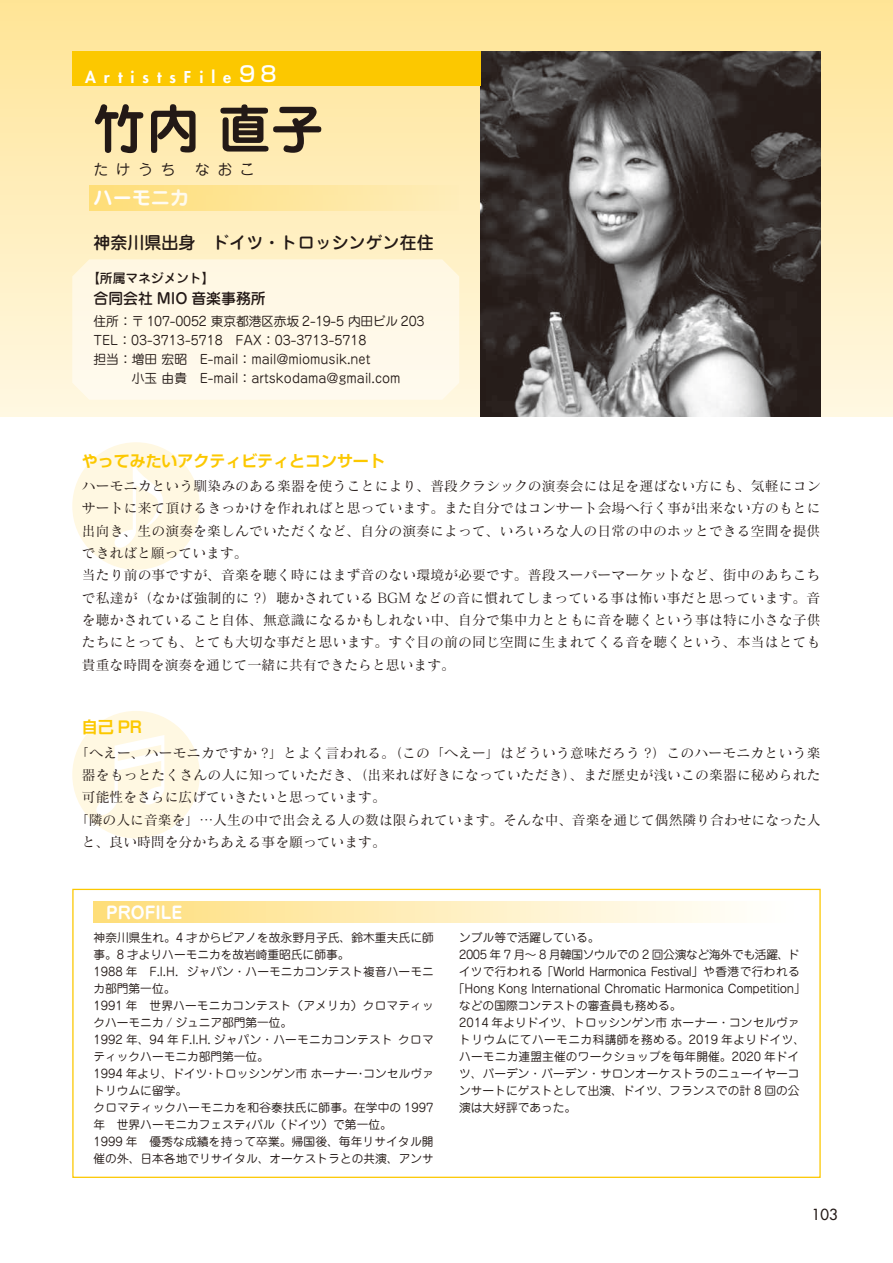
<style>
.page{position:relative;width:893px;height:1263px;background:#fff}
.page>*{position:absolute;margin:0;border:0;box-sizing:border-box;transform-origin:0 0}
.t1{font:700 53.1px "Jun 501 Pro";color:#231916}
.t2{font:700 19.2px "Jun 501 Pro";color:#fff}
.t3{font:500 16.95px "Jun 34 Pro";color:#231916}
.t4{font:700 16.95px "Jun 501 Pro";color:#fff}
.t5{font:700 15.9px "Shin Go Pr 6 De";color:#fcc800}
.t6{font:800 15.9px "Futura Std";letter-spacing:.5em;color:#fff}
.t7{font:500 14.85px "Jun 34 Pro";color:#231916}
.t8{font:14.85px "Jun 201 Pro";letter-spacing:.5em;color:#231916}
.t9{font:500 14.85px "Futura Std";color:#231916}
.t10{font:13.8px/22.4px "Matisse Pro M";letter-spacing:.01em;color:#231916}
.t11{font:12.75px/19.2px "Jun 201 Pro";color:#231916}
.t12{font:500 12.75px "Jun 34 Pro";color:#231916}
.t13{font:11.7px/17px "Jun 201 Pro";color:#231916}
.t14{font:11.7px "Jun 201 Pro";letter-spacing:-.025em;color:#231916}
.t15{font:11.7px "Jun 201 Pro";letter-spacing:-.04em;color:#231916}
.t16{font:11.7px "Jun 201 Pro";letter-spacing:.035em;color:#231916}
.s1{font-family:"Shin Go Pr 6";font-weight:500;font-size:21.3px}
</style>
<div class="page">
<div style="left:0;top:0;width:893px;height:417px;background:linear-gradient(to bottom,#ffe496,#fff8e3)"></div>
<div style="left:72px;top:442px;width:128px;height:128px;background:#fff8e2;border-radius:50%"></div>
<svg style="left:115px;top:464px;width:48px;height:84px"></svg>
<div style="left:72px;top:711px;width:128px;height:127px;background:#fff8e2;border-radius:50%"></div>
<svg style="left:96px;top:735px;width:68px;height:80px"></svg>
<img style="left:480px;top:51px;width:341px;height:366px">
<div style="left:72px;top:259px;width:387px;height:141px;background:#fff9e8"></div>
<div style="left:94px;top:901px;width:705px;height:22px;background:linear-gradient(to right,#fede7c,#fff)"></div>
<div style="left:89px;top:185px;width:370px;height:25px;background:linear-gradient(to right,#fede77,#feedba)"></div>
<div style="left:72px;top:51px;width:408px;height:34px;background:#fcc800"></div>
<p class="t6" style="left:85px;top:67px;width:193px">ArtistsFile<span class="s1">98</span></p>
<h1 class="t1" style="left:94px;top:87px;width:232px">竹内 直子</h1>
<p class="t8" style="left:94px;top:157px;width:83px">たけうち</p>
<p class="t8" style="left:195px;top:157px;width:61px">なおこ</p>
<h2 class="t2" style="left:94px;top:182px;width:97px">ハーモニカ</h2>
<p class="t3" style="left:94px;top:229px;width:342px">神奈川県出身　ドイツ・トロッシンゲン在住</p>
<p class="t12" style="left:87px;top:268px;width:129px">【所属マネジメント】</p>
<p class="t7" style="left:94px;top:287px;width:174px">合同会社 MIO 音楽事務所</p>
<p class="t11" style="left:94px;top:310px;width:333px">住所：〒 107-0052 東京都港区赤坂 2-19-5 内田ビル 203<br>TEL：03-3713-5718　FAX：03-3713-5718<br>担当：増田 宏昭　E-mail：mail@miomusik.net<br>　　　小玉 由貴　E-mail：artskodama@gmail.com</p>
<p class="t5" style="left:82px;top:447px;width:304px">やってみたいアクティビティとコンサート</p>
<p class="t10" style="left:82px;top:474px;width:740px">ハーモニカという馴染みのある楽器を使うことにより、普段クラシックの演奏会には足を運ばない方にも、気軽にコンサートに来て頂けるきっかけを作れればと思っています。また自分ではコンサート会場へ行く事が出来ない方のもとに出向き、生の演奏を楽しんでいただくなど、自分の演奏によって、いろいろな人の日常の中のホッとできる空間を提供できればと願っています。<br>当たり前の事ですが、音楽を聴く時にはまず音のない環境が必要です。普段スーパーマーケットなど、街中のあちこちで私達が（なかば強制的に ?）聴かされている BGM などの音に慣れてしまっている事は怖い事だと思っています。音を聴かされていること自体、無意識になるかもしれない中、自分で集中力とともに音を聴くという事は特に小さな子供たちにとっても、とても大切な事だと思います。すぐ目の前の同じ空間に生まれてくる音を聴くという、本当はとても貴重な時間を演奏を通じて一緒に共有できたらと思います。</p>
<p class="t5" style="left:82px;top:714px;width:62px">自己 PR</p>
<p class="t10" style="left:75px;top:741px;width:747px">「へえー、ハーモニカですか ?」とよく言われる。（この「へえー」はどういう意味だろう ?）このハーモニカという楽</p>
<p class="t10" style="left:82px;top:763px;width:740px">器をもっとたくさんの人に知っていただき、（出来れば好きになっていただき）、まだ歴史が浅いこの楽器に秘められた</p>
<p class="t10" style="left:82px;top:786px;width:306px">可能性をさらに広げていきたいと思っています。</p>
<p class="t10" style="left:75px;top:808px;width:747px">「隣の人に音楽を」…人生の中で出会える人の数は限られています。そんな中、音楽を通じて偶然隣り合わせになった人</p>
<p class="t10" style="left:82px;top:830px;width:306px">と、良い時問を分かちあえる事を願っています。</p>
<p class="t4" style="left:106px;top:899px;width:77px">PROFILE</p>
<p class="t13" style="left:94px;top:927px;width:342px">神奈川県生れ。4 才からピアノを故永野月子氏、鈴木重夫氏に師事。8 才よりハーモニカを故岩崎重昭氏に師事。<br>1988 年　F.I.H．ジャパン・ハーモニカコンテスト複音ハーモニカ部門第一位。<br>1991 年　世界ハーモニカコンテスト（アメリカ）クロマティックハーモニカ / ジュニア部門第一位。<br>1992 年、94 年 F.I.H. ジャパン・ハーモニカコンテスト クロマティックハーモニカ部門第一位。<br>1994 年より、ドイツ・トロッシンゲン市 ホーナー・コンセルヴァトリウムに留学。<br>クロマティックハーモニカを和谷泰扶氏に師事。在学中の 1997年　世界ハーモニカフェステｨバル（ドイツ）で第一位。<br>1999 年　優秀な成績を持って卒業。帰国後、毎年リサイタル開催の外、日本各地でリサイタル、オーケストラとの共演、アンサ</p>
<p class="t13" style="left:459px;top:927px;width:142px">ンブル等で活躍している。</p>
<p class="t14" style="left:459px;top:945px;width:342px">2005 年 7 月～ 8 月韓国ソウルでの 2 回公演など海外でも活躍、ド</p>
<p class="t15" style="left:459px;top:962px;width:342px">イツで行われる「World Harmonica Festival」や香港で行われる</p>
<p class="t14" style="left:453px;top:979px;width:354px">「Hong Kong International Chromatic Harmonica Competition」</p>
<p class="t13" style="left:459px;top:995px;width:224px">などの国際コンテストの審査員も務める。</p>
<p class="t13" style="left:459px;top:1012px;width:342px">2014 年よりドイツ、トロッシンゲン市 ホーナー・コンセルヴァ</p>
<p class="t16" style="left:459px;top:1030px;width:348px">トリウムにてハーモニカ科講師を務める。2019 年よりドイツ、</p>
<p class="t13" style="left:459px;top:1046px;width:342px">ハーモニカ連盟主催のワークショップを毎年開催。2020 年ドイ</p>
<p class="t13" style="left:459px;top:1063px;width:342px">ツ、バーデン・バーデン・サロンオーケストラのニューイヤーコ</p>
<p class="t13" style="left:459px;top:1080px;width:342px">ンサートにゲストとして出演、ドイツ、フランスでの計 8 回の公</p>
<p class="t13" style="left:459px;top:1098px;width:118px">演は大好評であった。</p>
<p class="t9" style="left:812px;top:1205px;width:27px">103</p>
</div>
